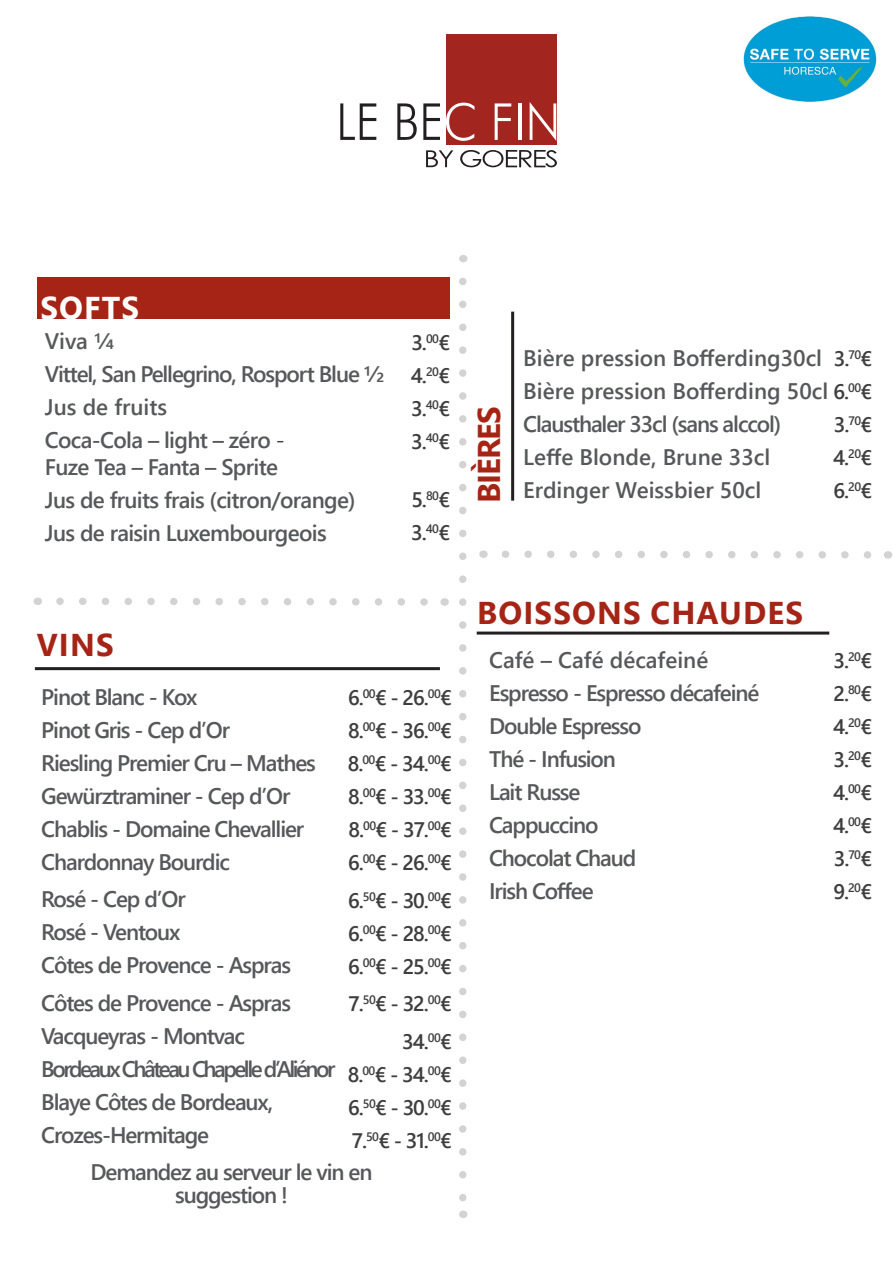
<style>
.page{position:relative;width:893px;height:1263px;background:#fff}
.page>*{position:absolute;margin:0;border:0;box-sizing:border-box;transform-origin:0 0}
.t1{font:700 31.5px "Segoe UI";letter-spacing:.035em;color:#a52416}
.t2{font:700 31.5px "Segoe UI";letter-spacing:.035em;color:#fff}
.t3{font:600 22.5px/22.5px "Segoe UI";letter-spacing:-.05em;color:#57585a;text-align:center}
.t4{font:600 22.5px "Segoe UI";color:#57585a}
.t5{font:600 22.5px "Segoe UI";letter-spacing:-.03em;color:#57585a}
.t6{font:600 22.5px "Segoe UI";letter-spacing:-.11em;color:#57585a}
.t7{font:600 21px "Segoe UI";letter-spacing:-.05em;color:#3e3e3f}
.s1{font-weight:400;color:#3e3e3f}
.s2{font-size:21px;color:#3e3e3f}
</style>
<div class="page">
<div style="left:446px;top:34px;width:111px;height:111px;background:#a22520"></div>
<svg style="left:426px;top:150px;width:27px;height:17px"></svg>
<svg style="left:460px;top:150px;width:97px;height:17px"></svg>
<svg style="left:340px;top:103px;width:36px;height:37px"></svg>
<svg style="left:397px;top:103px;width:20px;height:37px"></svg>
<svg style="left:423px;top:103px;width:17px;height:37px"></svg>
<svg style="left:446px;top:103px;width:29px;height:38px"></svg>
<svg style="left:495px;top:103px;width:16px;height:37px"></svg>
<hr style="left:518px;top:103px;width:3px;height:37px;background:#fff">
<svg style="left:530px;top:102px;width:26px;height:39px"></svg>
<img style="left:743px;top:16px;width:134px;height:86px">
<svg style="left:459px;top:281px;width:7px;height:921px"></svg>
<svg style="left:502px;top:550px;width:386px;height:9px"></svg>
<div style="left:38px;top:277px;width:412px;height:41px;background:#a52416"></div>
<svg style="left:56px;top:597px;width:389px;height:9px"></svg>
<hr style="left:477px;top:631px;width:352px;height:3px;background:#231f20">
<hr style="left:511px;top:312px;width:3px;height:189px;background:#231f20">
<hr style="left:35px;top:667px;width:405px;height:3px;background:#231f20">
<p class="t2" style="left:40px;top:278px;width:100px">SOFTS</p>
<p class="t3" style="left:45px;top:328px;width:72px">Viva ¼</p>
<p class="t3" style="left:45px;top:361px;width:342px">Vittel, San Pellegrino, Rosport Blue ½</p>
<p class="t4" style="left:45px;top:386px;width:124px">Jus de fruits</p>
<p class="t5" style="left:45px;top:419px;width:241px">Coca-Cola – light – zéro <span class="s1">-</span></p>
<p class="t5" style="left:45px;top:446px;width:235px">Fuze Tea – Fanta – Sprite</p>
<p class="t5" style="left:45px;top:479px;width:312px">Jus de fruits frais (citron/orange)</p>
<p class="t5" style="left:45px;top:512px;width:283px">Jus de raisin Luxembourgeois</p>
<p class="t7" style="left:411px;top:322px;width:40px">3.<sup>00</sup>€</p>
<p class="t7" style="left:411px;top:355px;width:41px">4.<sup>20</sup>€</p>
<p class="t7" style="left:411px;top:388px;width:40px">3.<sup>40</sup>€</p>
<p class="t7" style="left:411px;top:421px;width:40px">3.<sup>40</sup>€</p>
<p class="t7" style="left:411px;top:480px;width:40px">5.<sup>80</sup>€</p>
<p class="t7" style="left:411px;top:513px;width:40px">3.<sup>40</sup>€</p>
<p class="t1" style="left:459px;top:503px;width:98px;rotate:-90deg">BIÈRES</p>
<p class="t4" style="left:523px;top:337px;width:300px">Bière pression Bofferding30cl</p>
<p class="t4" style="left:523px;top:370px;width:350px">Bière pression Bofferding 50cl <span class="s2">6.</span><sup>00</sup><span class="s2">€</span></p>
<p class="t3" style="left:523px;top:411px;width:260px">Clausthaler 33cl (sans alccol)</p>
<p class="t4" style="left:523px;top:436px;width:249px">Leffe Blonde, Brune 33cl</p>
<p class="t4" style="left:523px;top:469px;width:240px">Erdinger Weissbier 50cl</p>
<p class="t7" style="left:834px;top:339px;width:40px">3.<sup>70</sup>€</p>
<p class="t7" style="left:834px;top:405px;width:40px">3.<sup>70</sup>€</p>
<p class="t7" style="left:833px;top:438px;width:41px">4.<sup>20</sup>€</p>
<p class="t7" style="left:833px;top:471px;width:40px">6.<sup>20</sup>€</p>
<p class="t1" style="left:37px;top:615px;width:78px">VINS</p>
<p class="t3" style="left:41px;top:684px;width:158px">Pinot Blanc - Kox</p>
<p class="t3" style="left:41px;top:717px;width:190px">Pinot Gris - Cep d’Or</p>
<p class="t3" style="left:41px;top:750px;width:276px">Riesling Premier Cru – Mathes</p>
<p class="t3" style="left:41px;top:783px;width:251px">Gewürztraminer - Cep d’Or</p>
<p class="t3" style="left:41px;top:816px;width:264px">Chablis - Domaine Chevallier</p>
<p class="t3" style="left:41px;top:849px;width:190px">Chardonnay Bourdic</p>
<p class="t3" style="left:41px;top:886px;width:146px">Rosé - Cep d’Or</p>
<p class="t3" style="left:41px;top:919px;width:141px">Rosé - Ventoux</p>
<p class="t3" style="left:41px;top:952px;width:251px">Côtes de Provence - Aspras</p>
<p class="t3" style="left:41px;top:990px;width:251px">Côtes de Provence - Aspras</p>
<p class="t3" style="left:41px;top:1023px;width:205px">Vacqueyras - Montvac</p>
<p class="t6" style="left:41px;top:1048px;width:296px">Bordeaux Château Chapelle d’Aliénor</p>
<p class="t3" style="left:41px;top:1089px;width:233px">Blaye Côtes de Bordeaux,</p>
<p class="t3" style="left:41px;top:1122px;width:169px">Crozes-Hermitage</p>
<p class="t3" style="left:91px;top:1159px;width:283px">Demandez au serveur le vin en suggestion !</p>
<p class="t7" style="left:348px;top:678px;width:105px">6.<sup>00</sup>€ - 26.<sup>00</sup>€</p>
<p class="t7" style="left:348px;top:711px;width:105px">8.<sup>00</sup>€ - 36.<sup>00</sup>€</p>
<p class="t7" style="left:348px;top:744px;width:106px">8.<sup>00</sup>€ - 34.<sup>00</sup>€</p>
<p class="t7" style="left:348px;top:777px;width:105px">8.<sup>00</sup>€ - 33.<sup>00</sup>€</p>
<p class="t7" style="left:349px;top:810px;width:105px">8.<sup>00</sup>€ - 37.<sup>00</sup>€</p>
<p class="t7" style="left:348px;top:843px;width:105px">6.<sup>00</sup>€ - 26.<sup>00</sup>€</p>
<p class="t7" style="left:348px;top:880px;width:105px">6.<sup>50</sup>€ - 30.<sup>00</sup>€</p>
<p class="t7" style="left:348px;top:913px;width:105px">6.<sup>00</sup>€ - 28.<sup>00</sup>€</p>
<p class="t7" style="left:348px;top:946px;width:105px">6.<sup>00</sup>€ - 25.<sup>00</sup>€</p>
<p class="t7" style="left:349px;top:984px;width:105px">7.<sup>50</sup>€ - 32.<sup>00</sup>€</p>
<p class="t7" style="left:402px;top:1021px;width:51px">34.<sup>00</sup>€</p>
<p class="t7" style="left:348px;top:1054px;width:106px">8.<sup>00</sup>€ - 34.<sup>00</sup>€</p>
<p class="t7" style="left:348px;top:1087px;width:105px">6.<sup>50</sup>€ - 30.<sup>00</sup>€</p>
<p class="t7" style="left:352px;top:1120px;width:102px">7.<sup>50</sup>€ - 31.<sup>00</sup>€</p>
<p class="t1" style="left:477px;top:583px;width:327px">BOISSONS CHAUDES</p>
<p class="t4" style="left:489px;top:638px;width:221px">Café – Café décafeiné</p>
<p class="t3" style="left:489px;top:680px;width:272px">Espresso - Espresso décafeiné</p>
<p class="t3" style="left:489px;top:713px;width:154px">Double Espresso</p>
<p class="t3" style="left:489px;top:746px;width:128px">Thé - Infusion</p>
<p class="t3" style="left:489px;top:779px;width:93px">Lait Russe</p>
<p class="t3" style="left:489px;top:812px;width:111px">Cappuccino</p>
<p class="t3" style="left:489px;top:845px;width:149px">Chocolat Chaud</p>
<p class="t3" style="left:489px;top:878px;width:106px">Irish Coffee</p>
<p class="t7" style="left:833px;top:641px;width:40px">3.<sup>20</sup>€</p>
<p class="t7" style="left:833px;top:674px;width:40px">2.<sup>80</sup>€</p>
<p class="t7" style="left:833px;top:707px;width:41px">4.<sup>20</sup>€</p>
<p class="t7" style="left:833px;top:740px;width:40px">3.<sup>20</sup>€</p>
<p class="t7" style="left:833px;top:773px;width:41px">4.<sup>00</sup>€</p>
<p class="t7" style="left:833px;top:806px;width:41px">4.<sup>00</sup>€</p>
<p class="t7" style="left:834px;top:839px;width:40px">3.<sup>70</sup>€</p>
<p class="t7" style="left:833px;top:872px;width:40px">9.<sup>20</sup>€</p>
</div>
